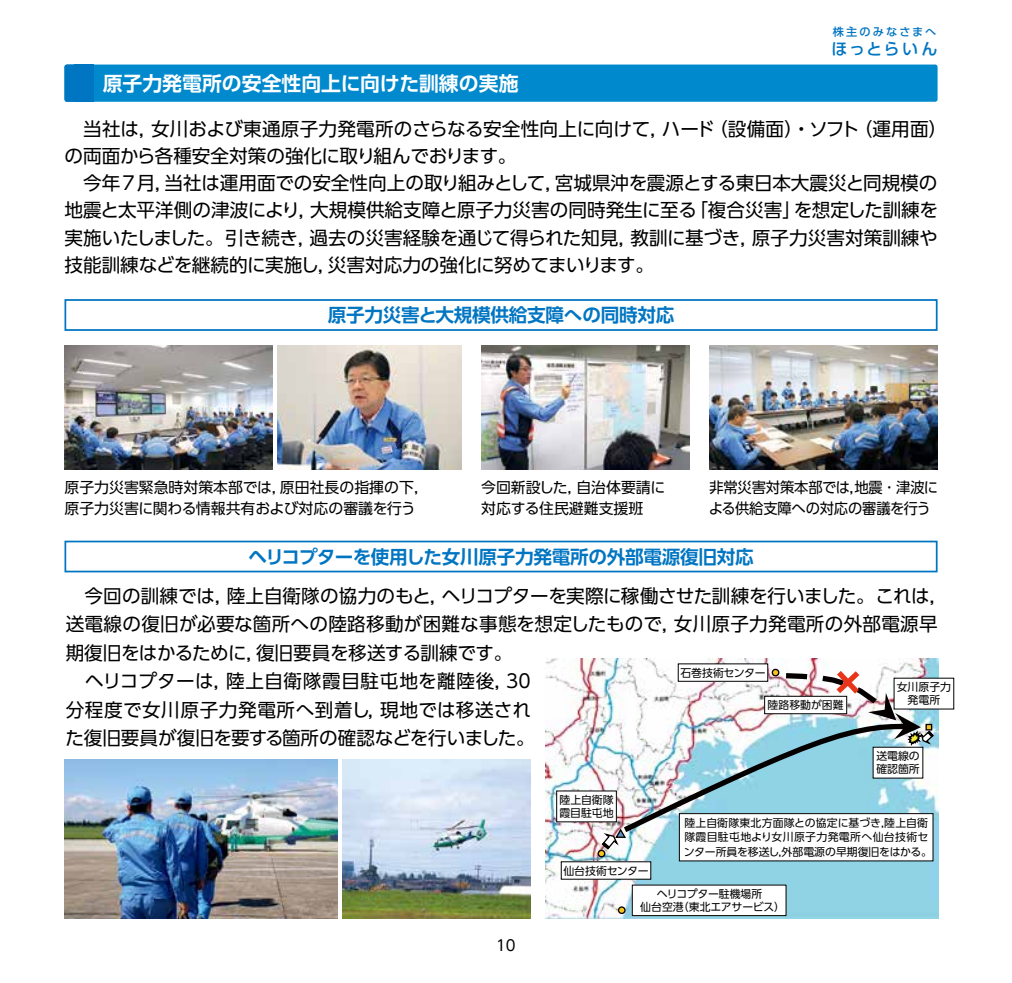
<style>
.page{position:relative;width:1012px;height:983px;background:#fff}
.page>*{position:absolute;margin:0;border:0;box-sizing:border-box;transform-origin:0 0}
.t1{font:700 19.78px "UD Shin Go Pro De";color:#fff}
.t2{font:18.55px/27.3px "UD Shin Go Pro";color:#000}
.t3{font:700 18.55px "UD Shin Go Pro De";letter-spacing:-.015em;color:#0075c2}
.t4{font:500 16.1px "UD Shin Go Pro";letter-spacing:.095em;color:#0075c2}
.t5{font:14.88px/21.2px "UD Shin Go Pro";letter-spacing:-.005em;color:#000}
.t6{font:14.88px/21.2px "UD Shin Go Pro";letter-spacing:-.005em;color:#000;scale:.96 1}
.t7{font:500 11.2px "UD Shin Go Pro";letter-spacing:.195em;color:#0075c2}
.t8{font:10.85px/13.1px "UD Shin Go Pro";color:#000}
.t9{font:10.85px "UD Shin Go Pro";letter-spacing:-.02em;color:#000}
</style>
<div class="page">
<div style="left:64px;top:64px;width:874px;height:38px;background:#008acd;border-radius:2px"></div>
<div style="left:64px;top:64px;width:20px;height:38px;background:#0075c2;border-radius:2px"></div>
<div style="left:74px;top:64px;width:20px;height:38px;background:#0075c2"></div>
<div style="left:64px;top:540px;width:874px;height:32px;border:2px solid #0075c2"></div>
<div style="left:64px;top:299px;width:874px;height:32px;border:2px solid #0075c2"></div>
<img style="left:64px;top:346px;width:209px;height:124px">
<img style="left:278px;top:346px;width:183px;height:124px">
<img style="left:481px;top:346px;width:209px;height:124px">
<img style="left:709px;top:346px;width:229px;height:124px">
<img style="left:546px;top:658px;width:392px;height:260px">
<svg style="left:598px;top:850px;width:7px;height:6px"></svg>
<div style="left:598px;top:849px;width:7px;height:8px;border:1px solid #040000;border-radius:50%"></div>
<svg style="left:619px;top:906px;width:6px;height:7px"></svg>
<div style="left:618px;top:906px;width:8px;height:7px;border:1px solid #040000;border-radius:50%"></div>
<img style="left:601px;top:670px;width:334px;height:180px">
<svg style="left:772px;top:669px;width:7px;height:6px"></svg>
<div style="left:772px;top:668px;width:7px;height:8px;border:1px solid #040000;border-radius:50%"></div>
<div style="left:632px;top:884px;width:154px;height:31px;background:#fff"></div>
<div style="left:765px;top:696px;width:82px;height:17px;background:#fff"></div>
<div style="left:764px;top:695px;width:83px;height:19px;border:1px solid #000"></div>
<div style="left:678px;top:663px;width:90px;height:18px;background:#fff"></div>
<div style="left:873px;top:747px;width:50px;height:30px;background:#fff"></div>
<div style="left:894px;top:678px;width:60px;height:30px;background:#fff"></div>
<div style="left:557px;top:790px;width:59px;height:31px;background:#fff"></div>
<div style="left:556px;top:790px;width:61px;height:32px;border:1px solid #000"></div>
<div style="left:561px;top:861px;width:90px;height:17px;background:#fff"></div>
<div style="left:679px;top:813px;width:254px;height:47px;background:#fff"></div>
<div style="left:679px;top:812px;width:254px;height:49px;border:1px solid #000"></div>
<img style="left:64px;top:759px;width:273px;height:159px">
<img style="left:342px;top:759px;width:189px;height:159px">
<p class="t7" style="left:833px;top:23px;width:105px">株主のみなさまへ</p>
<p class="t4" style="left:832px;top:36px;width:107px">ほっとらいん</p>
<p class="t1" style="left:103px;top:67px;width:417px">原子力発電所の安全性向上に向けた訓練の実施</p>
<p class="t2" style="left:64px;top:114px;width:885px">　当社は，女川および東通原子力発電所のさらなる安全性向上に向けて，ハード（設備面）・ソフト（運用面）の両面から各種安全対策の強化に取り組んでおります。<br>　今年7月，当社は運用面での安全性向上の取り組みとして，宮城県沖を震源とする東日本大震災と同規模の地震と太平洋側の津波により，大規模供給支障と原子力災害の同時発生に至る「複合災害」を想定した訓練を実施いたしました。引き続き，過去の災害経験を通じて得られた知見，教訓に基づき，原子力災害対策訓練や技能訓練などを継続的に実施し，災害対応力の強化に努めてまいります。</p>
<p class="t3" style="left:328px;top:300px;width:348px">原子力災害と大規模供給支障への同時対応</p>
<p class="t5" style="left:64px;top:476px;width:366px">原子力災害緊急時対策本部では，原田社長の指揮の下，原子力災害に関わる情報共有および対応の審議を行う</p>
<p class="t5" style="left:481px;top:476px;width:186px">今回新設した，自治体要請に対応する住民避難支援班</p>
<p class="t6" style="left:709px;top:476px;width:241px">非常災害対策本部では，地震･津波による供給支障への対応の審議を行う</p>
<p class="t3" style="left:248px;top:541px;width:507px">ヘリコプターを使用した女川原子力発電所の外部電源復旧対応</p>
<p class="t2" style="left:65px;top:580px;width:884px;line-height:28.5px">　今回の訓練では，陸上自衛隊の協力のもと，ヘリコプターを実際に稼働させた訓練を行いました。これは，送電線の復旧が必要な箇所への陸路移動が困難な事態を想定したもので，女川原子力発電所の外部電源早期復旧をはかるために，復旧要員を移送する訓練です。<br>　ヘリコプターは，陸上自衛隊霞目駐屯地を離陸後，30<br>分程度で女川原子力発電所へ到着し，現地では移送され<br>た復旧要員が復旧を要する箇所の確認などを行いました。</p>
<p class="t9" style="left:680px;top:663px;width:87px">石巻技術センター</p>
<p class="t8" style="left:897px;top:679px;width:56px;text-align:center">女川原子力発電所</p>
<p class="t8" style="left:768px;top:698px;width:78px">陸路移動が困難</p>
<p class="t8" style="left:559px;top:793px;width:56px">陸上自衛隊霞目駐屯地</p>
<p class="t9" style="left:563px;top:861px;width:87px">仙台技術センター</p>
<p class="t8" style="left:876px;top:749px;width:45px">送電線の確認箇所</p>
<p class="t8" style="left:684px;top:815px;width:249px;line-height:14px">陸上自衛隊東北方面隊との協定に基づき,陸上自衛隊霞目駐屯地より女川原子力発電所へ仙台技術センター所員を移送し,外部電源の早期復旧をはかる。</p>
<p class="t5" style="left:496px;top:934px;width:21px">10</p>
<p class="t8" style="left:640px;top:886px;width:146px;text-align:center">ヘリコプター駐機場所<br>仙台空港（東北エアサービス）</p>
</div>
